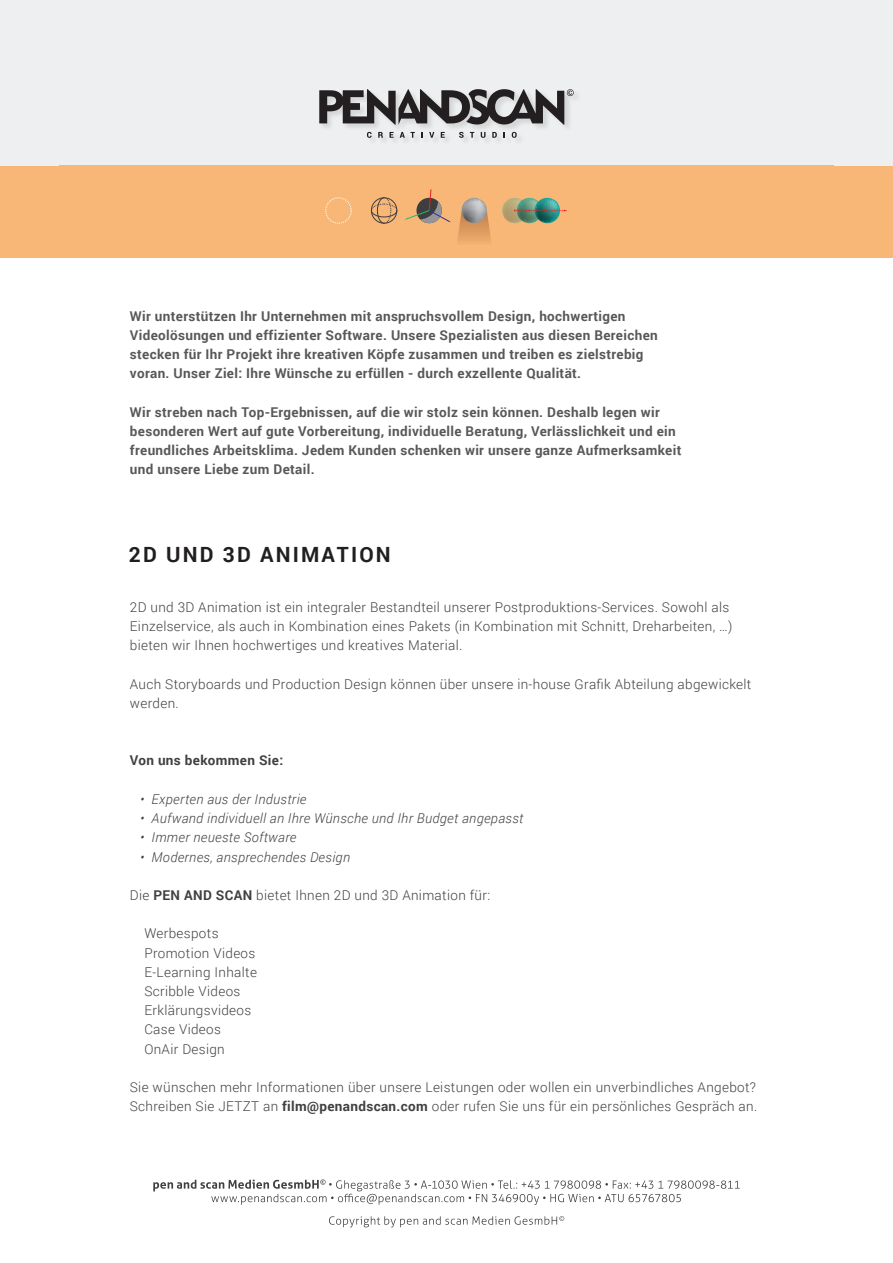
<style>
.page{position:relative;width:893px;height:1263px;background:#fff}
.page>*{position:absolute;margin:0;border:0;box-sizing:border-box;transform-origin:0 0}
.t1{font:700 21px "Roboto";letter-spacing:.1em;color:#211e1e}
.t2{font:300 13.5px/19.2px "Roboto";letter-spacing:.025em;color:#414041}
.t3{font:700 13.5px/19.2px "Roboto";letter-spacing:.025em;color:#57585a}
.t4{font:italic 300 13.5px "Roboto";letter-spacing:.025em;color:#414041}
.t5{font:700 13.5px "Roboto";letter-spacing:.025em;color:#414041}
.s1{font-weight:700}
</style>
<div class="page">
<div style="left:0;top:165px;width:893px;height:93px;background:#f8b776"></div>
<div style="left:0;top:0;width:893px;height:165px;background:#edeff0"></div>
<img style="left:322px;top:93px;width:255px;height:48px">
<svg style="left:319px;top:89px;width:255px;height:36px"></svg>
<svg style="left:367px;top:132px;width:5px;height:6px"></svg>
<svg style="left:378px;top:132px;width:5px;height:6px"></svg>
<svg style="left:389px;top:132px;width:5px;height:6px"></svg>
<svg style="left:400px;top:132px;width:15px;height:6px"></svg>
<svg style="left:421px;top:132px;width:2px;height:6px"></svg>
<svg style="left:429px;top:132px;width:5px;height:6px"></svg>
<svg style="left:441px;top:132px;width:4px;height:6px"></svg>
<svg style="left:459px;top:132px;width:5px;height:6px"></svg>
<svg style="left:470px;top:132px;width:4px;height:6px"></svg>
<svg style="left:481px;top:132px;width:4px;height:6px"></svg>
<svg style="left:492px;top:132px;width:5px;height:6px"></svg>
<svg style="left:512px;top:132px;width:5px;height:6px"></svg>
<svg style="left:329px;top:1216px;width:235px;height:11px"></svg>
<svg style="left:153px;top:1179px;width:587px;height:26px"></svg>
<div style="left:325px;top:197px;width:26px;height:26px;border:1px dashed #fff;border-radius:50%"></div>
<svg style="left:371px;top:198px;width:26px;height:25px"></svg>
<svg style="left:502px;top:198px;width:65px;height:25px"></svg>
<svg style="left:405px;top:189px;width:86px;height:52px"></svg>
<p class="t3" style="left:130px;top:306px;width:529px">Wir unterstützen Ihr Unternehmen mit anspruchsvollem Design, hochwertigen Videolösungen und effizienter Software. Unsere Spezialisten aus diesen Bereichen stecken für Ihr Projekt ihre kreativen Köpfe zusammen und treiben es zielstrebig voran. Unser Ziel: Ihre Wünsche zu erfüllen - durch exzellente Qualität.</p>
<p class="t3" style="left:130px;top:402px;width:553px">Wir streben nach Top-Ergebnissen, auf die wir stolz sein können. Deshalb legen wir besonderen Wert auf gute Vorbereitung, individuelle Beratung, Verlässlichkeit und ein freundliches Arbeitsklima. Jedem Kunden schenken wir unsere ganze Aufmerksamkeit und unsere Liebe zum Detail.</p>
<h1 class="t1" style="left:129px;top:540px;width:263px">2D UND 3D ANIMATION</h1>
<p class="t2" style="left:130px;top:597px;width:604px">2D und 3D Animation ist ein integraler Bestandteil unserer Postproduktions-Services. Sowohl als<br>Einzelservice, als auch in Kombination eines Pakets (in Kombination mit Schnitt, Dreharbeiten, …) bieten wir Ihnen hochwertiges und kreatives Material.</p>
<p class="t2" style="left:130px;top:674px;width:623px">Auch Storyboards und Production Design können über unsere in-house Grafik Abteilung abgewickelt werden.</p>
<p class="t5" style="left:130px;top:751px;width:155px">Von uns bekommen Sie:</p>
<p class="t4" style="left:140px;top:790px;width:168px">• Experten aus der Industrie</p>
<p class="t4" style="left:140px;top:809px;width:385px">• Aufwand individuell an Ihre Wünsche und Ihr Budget angepasst</p>
<p class="t4" style="left:140px;top:828px;width:158px">• Immer neueste Software</p>
<p class="t4" style="left:140px;top:847px;width:211px">• Modernes, ansprechendes Design</p>
<p class="t2" style="left:130px;top:885px;width:362px">Die <span class="s1">PEN AND SCAN</span> bietet Ihnen 2D und 3D Animation für:</p>
<p class="t2" style="left:144px;top:923px;width:114px">Werbespots<br>Promotion Videos<br>E-Learning Inhalte<br>Scribble Videos<br>Erklärungsvideos<br>Case Videos<br>OnAir Design</p>
<p class="t2" style="left:130px;top:1077px;width:629px">Sie wünschen mehr Informationen über unsere Leistungen oder wollen ein unverbindliches Angebot?<br>Schreiben Sie JETZT an <span class="s1">film@penandscan.com</span> oder rufen Sie uns für ein persönliches Gespräch an.</p>
</div>
